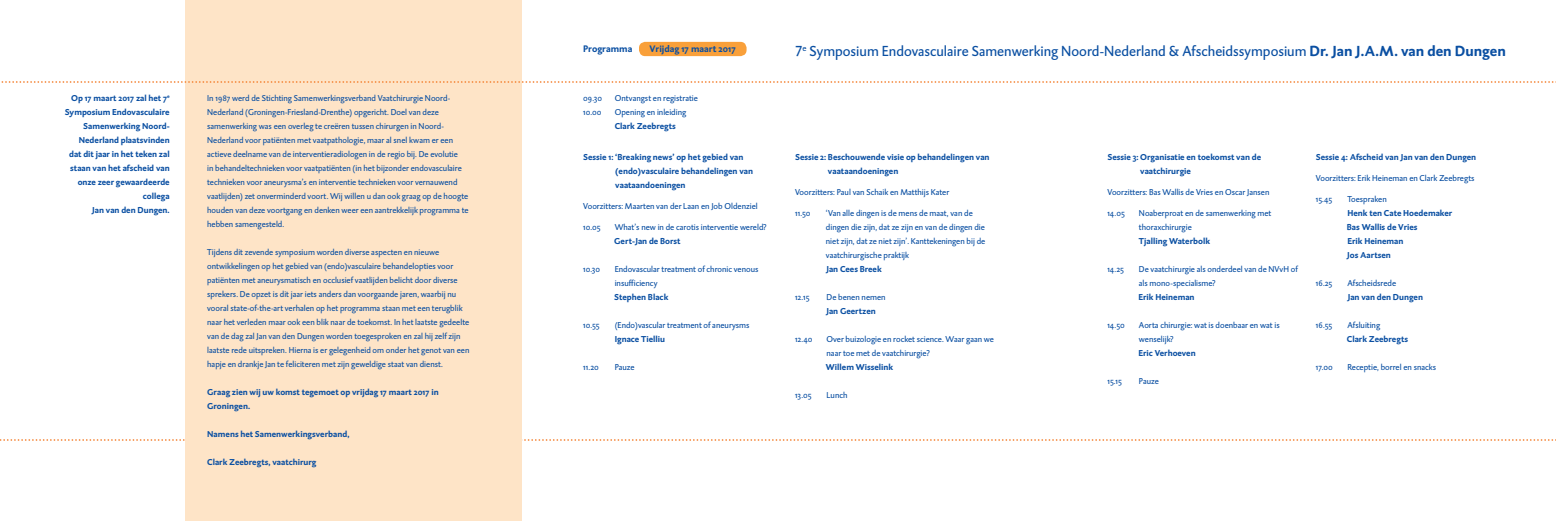
<style>
.page{position:relative;width:1556px;height:521px;background:#fff}
.page>*{position:absolute;margin:0;border:0;box-sizing:border-box;transform-origin:0 0}
.No_Spacing{font:14.88px "DTL Caspari T";color:#0a4fa2}
.No_Spacing-2{font:700 9.62px "DTL Caspari ST";color:#0a4fa2}
.Standaard{font:700 9.62px "DTL Caspari ST";color:#0a4fa2}
.Standaard-2{font:8.75px/14px "DTL Caspari ST";color:#0a4fa2}
.Standaard-3{font:700 8.75px/14px "DTL Caspari ST";color:#0a4fa2}
.s1{font-family:"DTL Caspari ST"}
.s2{font-family:"DTL Caspari ST";font-weight:700}
</style>
<div class="page">
<svg style="left:0;top:439px;width:1556px;height:2px"></svg>
<div style="left:185px;top:0;width:336px;height:521px;background:#fee4c7"></div>
<svg style="left:1px;top:81px;width:1555px;height:2px"></svg>
<div style="left:639px;top:42px;width:107px;height:14px;background:#f9a03a;border-radius:6px"></div>
<p class="Standaard-3" style="left:65px;top:90px;width:107px;text-align:right">Op 17 maart 2017 zal het 7<sup>e<br></sup>Symposium Endovasculaire<br>Samenwerking Noord-<br>Nederland plaatsvinden dat dit jaar in het teken zal staan van het afscheid van onze zeer gewaardeerde collega<br>Jan van den Dungen.</p>
<p class="Standaard-2" style="left:207px;top:91px;width:263px">In 1987 werd de Stichting Samenwerkingsverband Vaatchirurgie Noord-Nederland (Groningen-Friesland-Drenthe) opgericht. Doel van deze samenwerking was een overleg te creëren tussen chirurgen in Noord-Nederland voor patiënten met vaatpathologie, maar al snel kwam er een actieve deelname van de interventieradiologen in de regio bij. De evolutie<br>in behandeltechnieken voor vaatpatiënten (in het bijzonder endovasculaire technieken voor aneurysma’s en interventie technieken voor vernauwend vaatlijden) zet onverminderd voort. Wij willen u dan ook graag op de hoogte houden van deze voortgang en denken weer een aantrekkelijk programma te hebben samengesteld.</p>
<p class="Standaard-2" style="left:207px;top:245px;width:264px">Tijdens dit zevende symposium worden diverse aspecten en nieuwe ontwikkelingen op het gebied van (endo)vasculaire behandelopties voor patiënten met aneurysmatisch en occlusief vaatlijden belicht door diverse sprekers. De opzet is dit jaar iets anders dan voorgaande jaren, waarbij nu vooral state-of-the-art verhalen op het programma staan met een terugblik naar het verleden maar ook een blik naar de toekomst. In het laatste gedeelte van de dag zal Jan van den Dungen worden toegesproken en zal hij zelf zijn laatste rede uitspreken. Hierna is er gelegenheid om onder het genot van een hapje en drankje Jan te feliciteren met zijn geweldige staat van dienst.</p>
<p class="Standaard-3" style="left:207px;top:384px;width:233px">Graag zien wij uw komst tegemoet op vrijdag 17 maart 2017 in<br>Groningen.</p>
<p class="Standaard-3" style="left:207px;top:426px;width:144px">Namens het Samenwerkingsverband,</p>
<p class="Standaard-3" style="left:207px;top:454px;width:111px">Clark Zeebregts, vaatchirurg</p>
<p class="Standaard" style="left:583px;top:43px;width:51px">Programma</p>
<p class="No_Spacing-2" style="left:649px;top:42px;width:88px">Vrijdag 17 maart 2017</p>
<p class="No_Spacing" style="left:795px;top:42px;width:712px">7<sup>e</sup> Symposium Endovasculaire Samenwerking Noord-Nederland &amp; <span class="s1">Afscheidssymposium</span> <span class="s2">Dr. Jan J.A.M. van den Dungen</span></p>
<p class="Standaard-2" style="left:583px;top:91px;width:20px">09.30</p>
<p class="Standaard-2" style="left:614px;top:91px;width:85px">Ontvangst en registratie</p>
<p class="Standaard-2" style="left:583px;top:105px;width:20px">10.00</p>
<p class="Standaard-2" style="left:614px;top:105px;width:73px">Opening en inleiding</p>
<p class="Standaard-3" style="left:614px;top:118px;width:63px">Clark Zeebregts</p>
<p class="Standaard-3" style="left:615px;top:150px;width:139px;text-indent:-32px">Sessie 1: ‘Breaking news’ op het gebied van (endo)vasculaire behandelingen van vaataandoeningen</p>
<p class="Standaard-2" style="left:583px;top:199px;width:176px">Voorzitters: Maarten van der Laan en Job Oldenziel</p>
<p class="Standaard-2" style="left:583px;top:220px;width:19px">10.05</p>
<p class="Standaard-2" style="left:614px;top:220px;width:153px">What’s new in de carotis interventie wereld?</p>
<p class="Standaard-3" style="left:614px;top:234px;width:68px">Gert-Jan de Borst</p>
<p class="Standaard-2" style="left:583px;top:262px;width:18px">10.30</p>
<p class="Standaard-2" style="left:614px;top:262px;width:145px">Endovascular treatment of chronic venous insufficiency</p>
<p class="Standaard-3" style="left:614px;top:290px;width:56px">Stephen Black</p>
<p class="Standaard-2" style="left:583px;top:318px;width:18px">10.55</p>
<p class="Standaard-2" style="left:614px;top:318px;width:136px">(Endo)vascular treatment of aneurysms</p>
<p class="Standaard-3" style="left:614px;top:332px;width:52px">Ignace Tielliu</p>
<p class="Standaard-2" style="left:583px;top:360px;width:17px">11.20</p>
<p class="Standaard-2" style="left:614px;top:360px;width:21px">Pauze</p>
<p class="Standaard-3" style="left:828px;top:150px;width:163px;text-indent:-33px">Sessie 2: Beschouwende visie op behandelingen van vaataandoeningen</p>
<p class="Standaard-2" style="left:795px;top:185px;width:156px">Voorzitters: Paul van Schaik en Matthijs Kater</p>
<p class="Standaard-2" style="left:795px;top:206px;width:17px">11.50</p>
<p class="Standaard-2" style="left:825px;top:206px;width:161px">‘Van alle dingen is de mens de maat, van de dingen die zijn, dat ze zijn en van de dingen die niet zijn, dat ze niet zijn’. Kanttekeningen bij de vaatchirurgische praktijk</p>
<p class="Standaard-3" style="left:826px;top:262px;width:57px">Jan Cees Breek</p>
<p class="Standaard-2" style="left:795px;top:290px;width:16px">12.15</p>
<p class="Standaard-2" style="left:826px;top:290px;width:61px">De benen nemen</p>
<p class="Standaard-3" style="left:826px;top:304px;width:51px">Jan Geertzen</p>
<p class="Standaard-2" style="left:795px;top:332px;width:19px">12.40</p>
<p class="Standaard-2" style="left:826px;top:332px;width:169px">Over buizologie en rocket science. Waar gaan we naar toe met de vaatchirurgie?</p>
<p class="Standaard-3" style="left:825px;top:360px;width:69px">Willem Wisselink</p>
<p class="Standaard-2" style="left:795px;top:388px;width:18px">13.05</p>
<p class="Standaard-2" style="left:826px;top:388px;width:22px">Lunch</p>
<p class="Standaard-3" style="left:1140px;top:150px;width:122px;text-indent:-33px">Sessie 3: Organisatie en toekomst van de vaatchirurgie</p>
<p class="Standaard-2" style="left:1107px;top:185px;width:163px">Voorzitters: Bas Wallis de Vries en Oscar Jansen</p>
<p class="Standaard-2" style="left:1107px;top:206px;width:19px">14.05</p>
<p class="Standaard-2" style="left:1138px;top:206px;width:134px">Noaberproat en de samenwerking met thoraxchirurgie</p>
<p class="Standaard-3" style="left:1138px;top:234px;width:73px">Tjalling Waterbolk</p>
<p class="Standaard-2" style="left:1107px;top:262px;width:18px">14.25</p>
<p class="Standaard-2" style="left:1138px;top:262px;width:160px">De vaatchirurgie als onderdeel van de NVvH of als mono-specialisme?</p>
<p class="Standaard-3" style="left:1138px;top:290px;width:58px">Erik Heineman</p>
<p class="Standaard-2" style="left:1107px;top:318px;width:19px">14.50</p>
<p class="Standaard-2" style="left:1138px;top:318px;width:142px">Aorta chirurgie: wat is doenbaar en wat is wenselijk?</p>
<p class="Standaard-3" style="left:1138px;top:346px;width:59px">Eric Verhoeven</p>
<p class="Standaard-2" style="left:1107px;top:374px;width:16px">15.15</p>
<p class="Standaard-2" style="left:1138px;top:374px;width:21px">Pauze</p>
<p class="Standaard-3" style="left:1315px;top:150px;width:162px">Sessie 4: Afscheid van Jan van den Dungen</p>
<p class="Standaard-2" style="left:1315px;top:171px;width:160px">Voorzitters: Erik Heineman en Clark Zeebregts</p>
<p class="Standaard-2" style="left:1315px;top:192px;width:18px">15.45</p>
<p class="Standaard-2" style="left:1347px;top:192px;width:41px">Toespraken</p>
<p class="Standaard-3" style="left:1347px;top:206px;width:106px">Henk ten Cate Hoedemaker</p>
<p class="Standaard-3" style="left:1346px;top:220px;width:72px">Bas Wallis de Vries</p>
<p class="Standaard-3" style="left:1347px;top:234px;width:58px">Erik Heineman</p>
<p class="Standaard-3" style="left:1346px;top:248px;width:45px">Jos Aartsen</p>
<p class="Standaard-2" style="left:1315px;top:276px;width:18px">16.25</p>
<p class="Standaard-2" style="left:1347px;top:276px;width:50px">Afscheidsrede</p>
<p class="Standaard-3" style="left:1347px;top:290px;width:77px">Jan van den Dungen</p>
<p class="Standaard-2" style="left:1315px;top:318px;width:18px">16.55</p>
<p class="Standaard-2" style="left:1347px;top:318px;width:34px">Afsluiting</p>
<p class="Standaard-3" style="left:1346px;top:332px;width:63px">Clark Zeebregts</p>
<p class="Standaard-2" style="left:1315px;top:360px;width:18px">17.00</p>
<p class="Standaard-2" style="left:1347px;top:360px;width:90px">Receptie, borrel en snacks</p>
</div>
